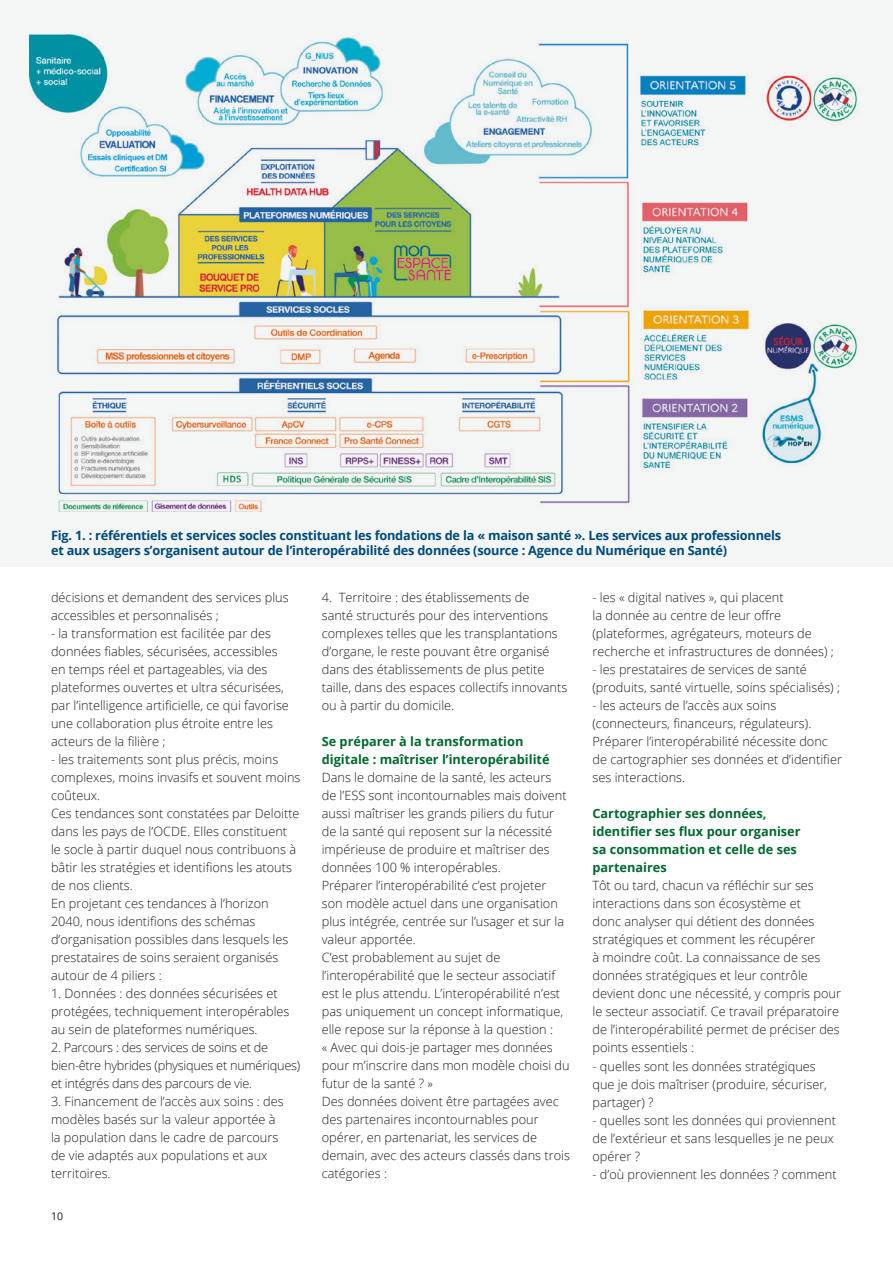
<style>
.page{position:relative;width:893px;height:1263px;background:#fff}
.page>*{position:absolute;margin:0;border:0;box-sizing:border-box;transform-origin:0 0}
.t1{font:300 12.75px/18px "Open Sans";color:#1d1d1b}
.t2{font:700 12.75px/15px "Open Sans";letter-spacing:-.015em;color:#004a7b}
.t3{font:700 12.75px/18px "Open Sans";color:#00692f}
.t4{font:300 12.75px/18px "Open Sans";letter-spacing:-.02em;color:#1d1d1b}
.t5{font:10.5px "Open Sans";color:#1d1d1b}
</style>
<div class="page">
<div style="left:0;top:0;width:893px;height:566px;background:#f4f5f5"></div>
<img style="left:30px;top:34px;width:827px;height:477px">
<p class="t2" style="left:51px;top:527px;width:732px">Fig. 1. : référentiels et services socles constituant les fondations de la « maison santé ». Les services aux professionnels et aux usagers s’organisent autour de l’interopérabilité des données (source : Agence du Numérique en Santé)</p>
<p class="t1" style="left:51px;top:588px;width:239px">décisions et demandent des services plus accessibles et personnalisés ;</p>
<p class="t1" style="left:51px;top:624px;width:239px">- la transformation est facilitée par des données fiables, sécurisées, accessibles en temps réel et partageables, via des plateformes ouvertes et ultra sécurisées, par l’intelligence artificielle, ce qui favorise une collaboration plus étroite entre les acteurs de la filière ;</p>
<p class="t1" style="left:51px;top:750px;width:251px">- les traitements sont plus précis, moins complexes, moins invasifs et souvent moins coûteux.<br>Ces tendances sont constatées par Deloitte dans les pays de l’OCDE. Elles constituent<br>le socle à partir duquel nous contribuons à bâtir les stratégies et identifions les atouts de nos clients.<br>En projetant ces tendances à l’horizon 2040, nous identifions des schémas d’organisation possibles dans lesquels les prestataires de soins seraient organisés autour de 4 piliers :</p>
<p class="t1" style="left:51px;top:984px;width:240px">1. Données : des données sécurisées et protégées, techniquement interopérables au sein de plateformes numériques.</p>
<p class="t4" style="left:51px;top:1038px;width:251px">2. Parcours : des services de soins et de bien-être hybrides (physiques et numériques) et intégrés dans des parcours de vie.</p>
<p class="t1" style="left:51px;top:1092px;width:234px">3. Financement de l’accès aux soins : des modèles basés sur la valeur apportée à la population dans le cadre de parcours de vie adaptés aux populations et aux territoires.</p>
<p class="t5" style="left:51px;top:1209px;width:14px">10</p>
<p class="t1" style="left:322px;top:588px;width:247px">4. Territoire : des établissements de<br>santé structurés pour des interventions complexes telles que les transplantations d’organe, le reste pouvant être organisé dans des établissements de plus petite taille, dans des espaces collectifs innovants ou à partir du domicile.</p>
<p class="t3" style="left:322px;top:732px;width:229px">Se préparer à la transformation digitale : maîtriser l’interopérabilité</p>
<p class="t1" style="left:322px;top:768px;width:250px">Dans le domaine de la santé, les acteurs<br>de l’ESS sont incontournables mais doivent aussi maîtriser les grands piliers du futur de la santé qui reposent sur la nécessité impérieuse de produire et maîtriser des données 100 % interopérables.<br>Préparer l’interopérabilité c’est projeter son modèle actuel dans une organisation plus intégrée, centrée sur l’usager et sur la valeur apportée.<br>C’est probablement au sujet de l’interopérabilité que le secteur associatif est le plus attendu. L’interopérabilité n’est pas uniquement un concept informatique, elle repose sur la réponse à la question :<br>« Avec qui dois-je partager mes données pour m’inscrire dans mon modèle choisi du futur de la santé ? »<br>Des données doivent être partagées avec des partenaires incontournables pour opérer, en partenariat, les services de demain, avec des acteurs classés dans trois catégories :</p>
<p class="t1" style="left:592px;top:588px;width:243px">- les « digital natives », qui placent<br>la donnée au centre de leur offre (plateformes, agrégateurs, moteurs de recherche et infrastructures de données) ;</p>
<p class="t1" style="left:592px;top:660px;width:249px">- les prestataires de services de santé (produits, santé virtuelle, soins spécialisés) ;</p>
<p class="t1" style="left:592px;top:696px;width:251px">- les acteurs de l’accès aux soins (connecteurs, financeurs, régulateurs).<br>Préparer l’interopérabilité nécessite donc de cartographier ses données et d’identifier ses interactions.</p>
<p class="t3" style="left:592px;top:804px;width:210px">Cartographier ses données, identifier ses flux pour organiser sa consommation et celle de ses partenaires</p>
<p class="t1" style="left:592px;top:876px;width:250px">Tôt ou tard, chacun va réfléchir sur ses interactions dans son écosystème et<br>donc analyser qui détient des données stratégiques et comment les récupérer<br>à moindre coût. La connaissance de ses données stratégiques et leur contrôle devient donc une nécessité, y compris pour le secteur associatif. Ce travail préparatoire de l’interopérabilité permet de préciser des points essentiels :</p>
<p class="t1" style="left:592px;top:1056px;width:236px">- quelles sont les données stratégiques que je dois maîtriser (produire, sécuriser, partager) ?</p>
<p class="t1" style="left:592px;top:1110px;width:245px">- quelles sont les données qui proviennent de l’extérieur et sans lesquelles je ne peux opérer ?</p>
<p class="t1" style="left:592px;top:1164px;width:246px">- d’où proviennent les données ? comment</p>
</div>
